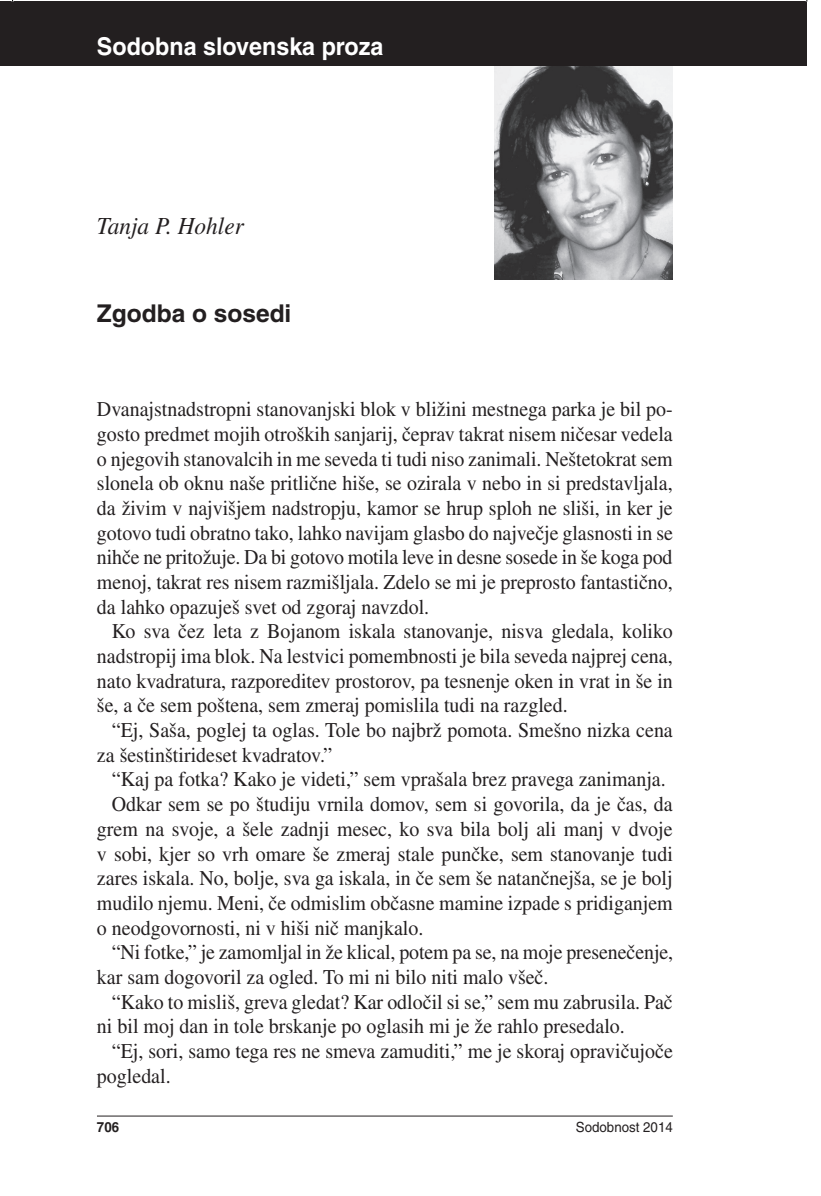
<style>
.page{position:relative;width:821px;height:1196px;background:#fff}
.page>*{position:absolute;margin:0;border:0;box-sizing:border-box;transform-origin:0 0}
.t1{font:700 24.5px "SS Helvetica";color:#fff;scale:.95 1}
.t2{font:italic 24.5px "SS Times";color:#231f20;scale:.95 1}
.t3{font:700 24.5px "SS Helvetica";color:#231f20}
.t4{font:21px/24.7px "SS Times";color:#231f20;text-align:justify;scale:.95 1}
.t5{font:14px "SS Helvetica";color:#231f20;scale:.95 1}
.t6{font:700 14px "SS Helvetica";color:#231f20;scale:.95 1}
</style>
<div class="page">
<img style="left:494px;top:66px;width:178px;height:213px">
<div style="left:0;top:2px;width:806px;height:64px;background:#231f20"></div>
<hr style="left:97px;top:1115px;width:575px;height:1px;background:#231f20">
<p class="t1" style="left:97px;top:32px;width:303px">Sodobna slovenska proza</p>
<p class="t2" style="left:97px;top:212px;width:156px">Tanja P. Hohler</p>
<p class="t3" style="left:97px;top:298px;width:196px">Zgodba o sosedi</p>
<p class="t4" style="left:97px;top:397px;width:607px">Dvanajstnadstropni stanovanjski blok v bli`ini mestnega parka je bil po&shy;gosto predmet mojih otro{kih sanjarij, ~eprav takrat nisem ni~esar vedela o njegovih stanovalcih in me seveda ti tudi niso zanimali. Ne{tetokrat sem slonela ob oknu na{e pritli~ne hi{e, se ozirala v nebo in si predstavljala, da `ivim v najvi{jem nadstropju, kamor se hrup sploh ne sli{i, in ker je gotovo tudi obratno tako, lahko navijam glasbo do najve~je glasnosti in se nih~e ne prito`uje. Da bi gotovo motila leve in desne sosede in {e koga pod menoj, takrat res nisem razmi{ljala. Zdelo se mi je preprosto fantasti~no, da lahko opazuje{ svet od zgoraj navzdol.</p>
<p class="t4" style="left:97px;top:619px;width:607px;text-indent:15px">Ko sva ~ez leta z Bojanom iskala stanovanje, nisva gledala, koliko nadstropij ima blok. Na lestvici pomembnosti je bila seveda najprej cena, nato kvadratura, razporeditev prostorov, pa tesnenje oken in vrat in {e in {e, a ~e sem po{tena, sem zmeraj pomislila tudi na razgled.</p>
<p class="t4" style="left:97px;top:717px;width:607px;text-indent:15px">“Ej, Sa{a, poglej ta oglas. Tole bo najbr` pomota. Sme{no nizka cena za {estin{tirideset kvadratov.”</p>
<p class="t4" style="left:112px;top:767px;width:584px">“Kaj pa fotka? Kako je videti,” sem vpra{ala brez pravega zanimanja.</p>
<p class="t4" style="left:112px;top:791px;width:592px">Odkar sem se po {tudiju vrnila domov, sem si govorila, da je ~as, da</p>
<p class="t4" style="left:97px;top:816px;width:607px">grem na svoje, a {ele zadnji mesec, ko sva bila bolj ali manj v dvoje</p>
<p class="t4" style="left:97px;top:841px;width:607px">v sobi, kjer so vrh omare {e zmeraj stale pun~ke, sem stanovanje tudi</p>
<p class="t4" style="left:97px;top:865px;width:607px">zares iskala. No, bolje, sva ga iskala, in ~e sem {e natan~nej{a, se je bolj</p>
<p class="t4" style="left:97px;top:890px;width:607px">mudilo njemu. Meni, ~e odmislim ob~asne mamine izpade s pridiganjem</p>
<p class="t4" style="left:97px;top:915px;width:345px">o neodgovornosti, ni v hi{i ni~ manjkalo.</p>
<p class="t4" style="left:112px;top:939px;width:592px">“Ni fotke,” je zamomljal in `e klical, potem pa se, na moje presene~enje,</p>
<p class="t4" style="left:97px;top:964px;width:476px">kar sam dogovoril za ogled. To mi ni bilo niti malo v{e~.</p>
<p class="t4" style="left:112px;top:989px;width:592px">“Kako to misli{, greva gledat? Kar odlo~il si se,” sem mu zabrusila. Pa~</p>
<p class="t4" style="left:97px;top:1013px;width:557px">ni bil moj dan in tole brskanje po oglasih mi je `e rahlo presedalo.</p>
<p class="t4" style="left:112px;top:1038px;width:592px">“Ej, sori, samo tega res ne smeva zamuditi,” me je skoraj opravi~ujo~e</p>
<p class="t4" style="left:97px;top:1063px;width:79px">pogledal.</p>
<p class="t6" style="left:97px;top:1118px;width:25px">706</p>
<p class="t5" style="left:575px;top:1118px;width:103px">Sodobnost 2014</p>
</div>
